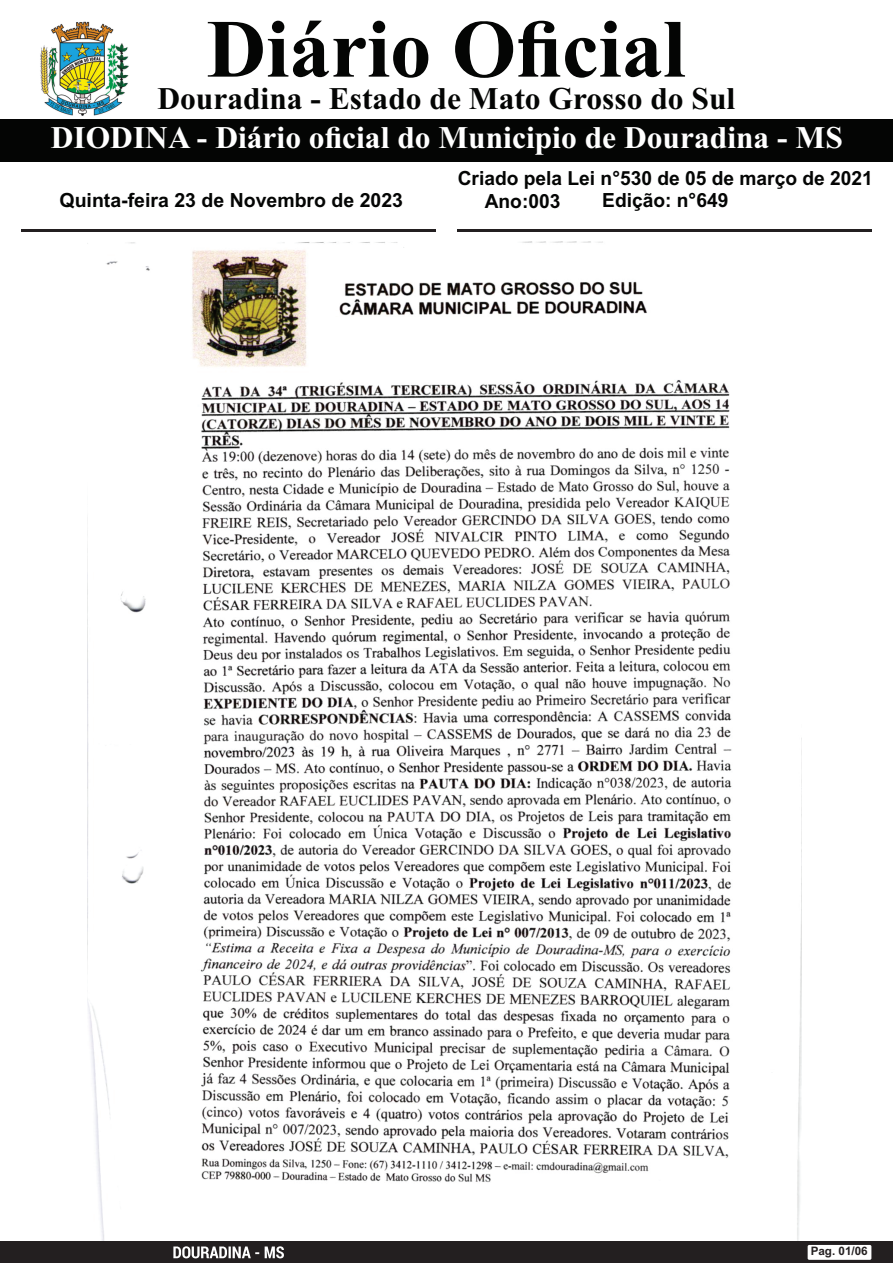
<style>
.page{position:relative;width:893px;height:1263px;background:#fff}
.page>*{position:absolute;margin:0;border:0;box-sizing:border-box;transform-origin:0 0}
.t1{font:700 82.5px "Times New Roman";color:#040504}
.t2{font:700 31.5px "Times New Roman";color:#fff}
.t3{font:700 31.5px "Times New Roman";color:#040504}
.t4{font:700 19.5px "Arial";color:#040504}
.t5{font:700 11.7px "Arial";color:#231f20}
</style>
<div class="page">
<img style="left:88px;top:242px;width:713px;height:1000px">
<div style="left:0;top:119px;width:893px;height:42px;background:#040504"></div>
<img style="left:40px;top:21px;width:89px;height:95px">
<div style="left:0;top:1242px;width:893px;height:21px;background:#231f20"></div>
<div style="left:808px;top:1245px;width:63px;height:15px;background:#fff;border-radius:2px"></div>
<svg style="left:173px;top:1246px;width:111px;height:12px"></svg>
<hr style="left:21px;top:229px;width:415px;height:3px;background:#231f20">
<hr style="left:457px;top:229px;width:414px;height:3px;background:#231f20">
<h1 class="t1" style="left:207px;top:21px;width:480px">Diário Oficial</h1>
<h2 class="t3" style="left:157px;top:88px;width:579px">Douradina - Estado de Mato Grosso do Sul</h2>
<h2 class="t2" style="left:51px;top:126px;width:793px">DIODINA - Diário oficial do Municipio de Douradina - MS</h2>
<p class="t4" style="left:458px;top:171px;width:417px">Criado pela Lei n°530 de 05 de março de 2021</p>
<p class="t4" style="left:60px;top:193px;width:345px">Quinta-feira 23 de Novembro de 2023</p>
<p class="t4" style="left:602px;top:192px;width:128px">Edição: n°649</p>
<p class="t4" style="left:485px;top:194px;width:77px">Ano:003</p>
<p class="t5" style="left:811px;top:1247px;width:59px">Pag. 01/06</p>
</div>
